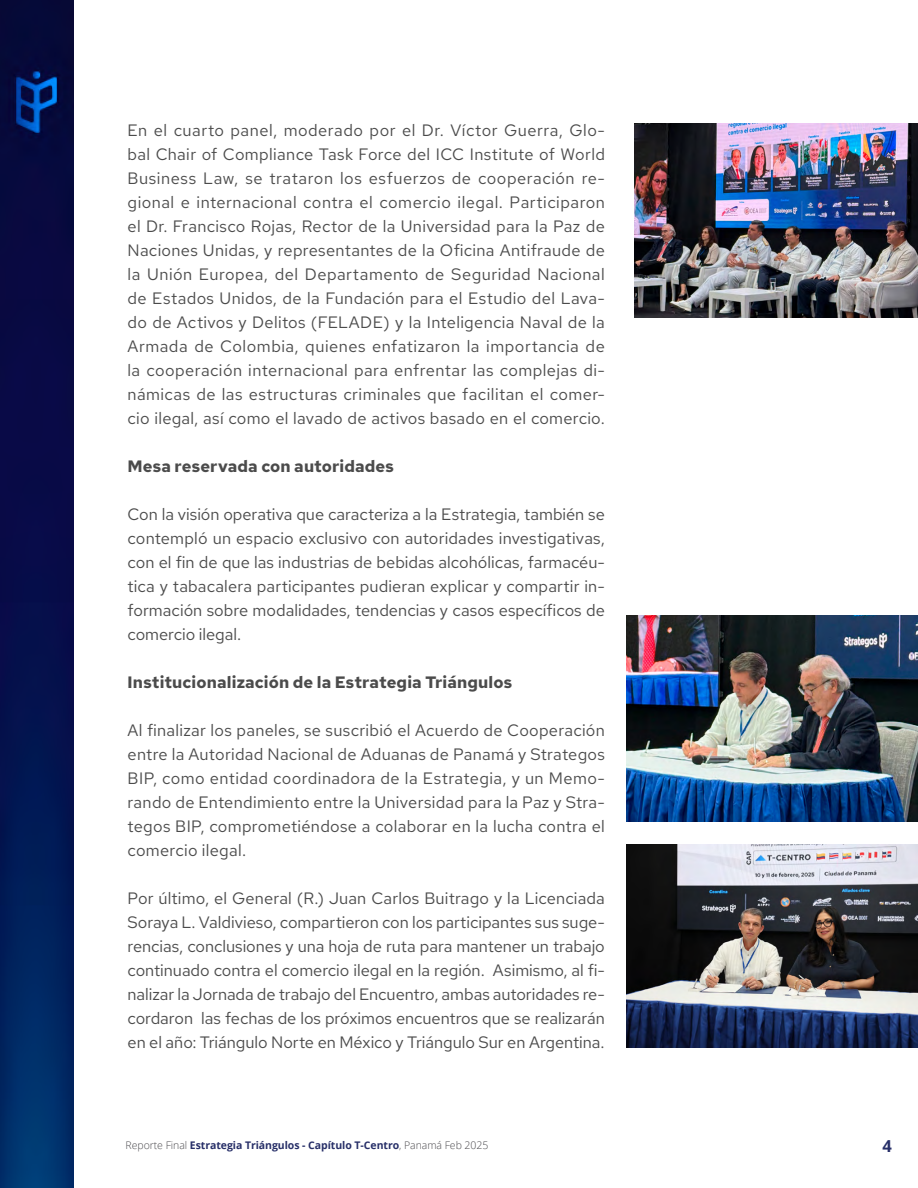
<style>
.page{position:relative;width:918px;height:1188px;background:#fff}
.page>*{position:absolute;margin:0;border:0;box-sizing:border-box;transform-origin:0 0}
.t1{font:16.5px/24px "Red Hat Text";letter-spacing:.005em;color:#4b4b4b;text-align:justify}
.t2{font:700 16.5px "Red Hat Text";letter-spacing:.005em;color:#4b4b4b}
.t3{font:700 16.5px "Open Sans";color:#272f68}
.t4{font:700 10.5px "Open Sans";letter-spacing:-.005em;color:#272f68}
.s1{font-weight:300;color:#4b4a4e}
</style>
<div class="page">
<img style="left:0;top:0;width:74px;height:1188px">
<img style="left:626px;top:844px;width:292px;height:204px">
<img style="left:626px;top:616px;width:292px;height:205px">
<img style="left:634px;top:124px;width:284px;height:194px">
<p class="t1" style="left:128px;top:118px;width:479px">En el cuarto panel, moderado por el Dr. Víctor Guerra, Glo&shy;bal Chair of Compliance Task Force del ICC Institute of World Business Law, se trataron los esfuerzos de cooperación re&shy;gional e internacional contra el comercio ilegal. Participaron el Dr. Francisco Rojas, Rector de la Universidad para la Paz de Naciones Unidas, y representantes de la Oficina Antifraude de la Unión Europea, del Departamento de Seguridad Nacional de Estados Unidos, de la Fundación para el Estudio del Lava&shy;do de Activos y Delitos (FELADE) y la Inteligencia Naval de la Armada de Colombia, quienes enfatizaron la importancia de la cooperación internacional para enfrentar las complejas di&shy;námicas de las estructuras criminales que facilitan el comer&shy;cio ilegal, así como el lavado de activos basado en el comercio.</p>
<p class="t2" style="left:128px;top:455px;width:268px">Mesa reservada con autoridades</p>
<p class="t1" style="left:128px;top:502px;width:479px">Con la visión operativa que caracteriza a la Estrategia, también se contempló un espacio exclusivo con autoridades investigativas, con el fin de que las industrias de bebidas alcohólicas, farmacéu&shy;tica y tabacalera participantes pudieran explicar y compartir in&shy;formación sobre modalidades, tendencias y casos específicos de comercio ilegal.</p>
<p class="t2" style="left:128px;top:671px;width:386px">Institucionalización de la Estrategia Triángulos</p>
<p class="t1" style="left:128px;top:718px;width:479px">Al finalizar los paneles, se suscribió el Acuerdo de Cooperación entre la Autoridad Nacional de Aduanas de Panamá y Strategos BIP, como entidad coordinadora de la Estrategia, y un Memo&shy;rando de Entendimiento entre la Universidad para la Paz y Stra&shy;tegos BIP, comprometiéndose a colaborar en la lucha contra el comercio ilegal.</p>
<p class="t1" style="left:128px;top:886px;width:479px">Por último, el General (R.) Juan Carlos Buitrago y la Licenciada Soraya L. Valdivieso, compartieron con los participantes sus suge&shy;rencias, conclusiones y una hoja de ruta para mantener un trabajo continuado contra el comercio ilegal en la región. Asimismo, al fi&shy;nalizar la Jornada de trabajo del Encuentro, ambas autoridades re&shy;cordaron las fechas de los próximos encuentros que se realizarán en el año: Triángulo Norte en México y Triángulo Sur en Argentina.</p>
<p class="t4" style="left:126px;top:1138px;width:364px"><span class="s1">Reporte Final</span> Estrategia Triángulos - Capítulo T-Centro<span class="s1">, Panamá Feb 2025</span></p>
<p class="t3" style="left:882px;top:1134px;width:11px">4</p>
</div>
